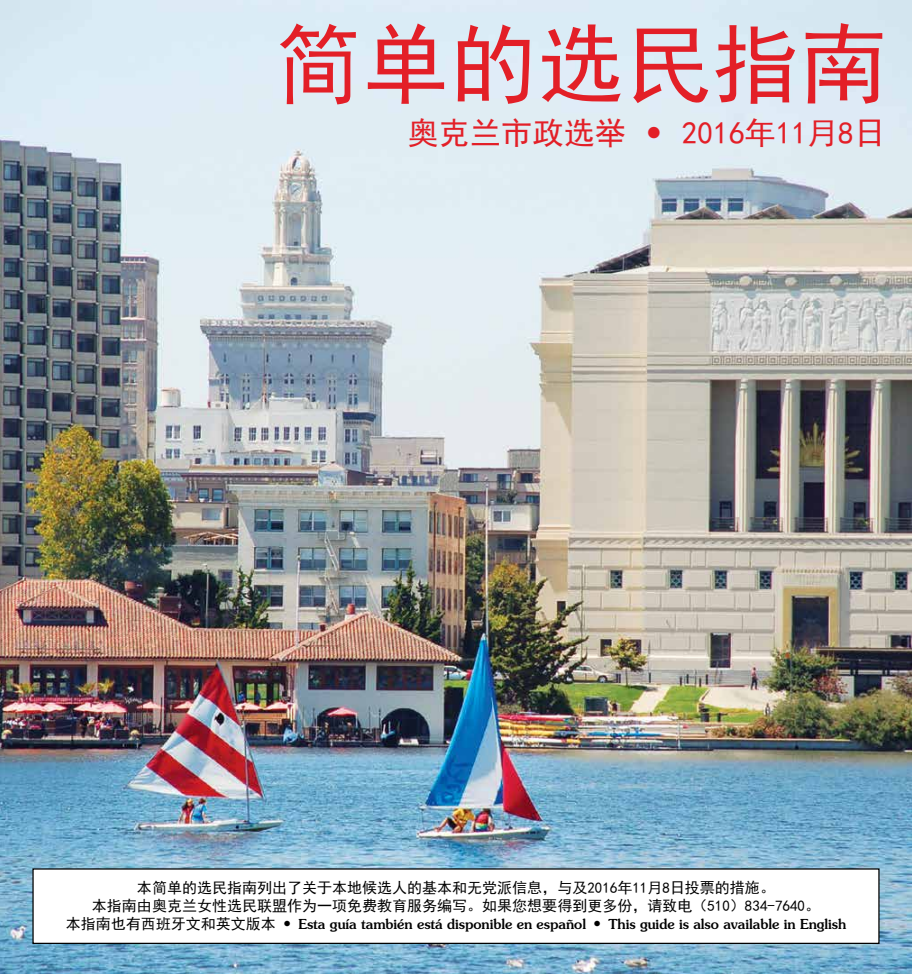
<style>
.page{position:relative;width:912px;height:974px;background:#fff}
.page>*{position:absolute;margin:0;border:0;box-sizing:border-box;transform-origin:0 0}
.t1{font:87.5px "Sim Hei";color:#e31f27}
.t2{font:31.25px "Sim Hei";color:#e31f27}
.t3{font:15px/17.5px "Sim Hei";color:#000;text-align:center}
.t4{font:500 13.75px "Souvenir Std";color:#000}
.s1{font-family:"Souvenir Std";font-weight:500}
.s2{font-family:"Sim Hei";font-weight:400;font-size:15px}
.s3{font-size:15px}
</style>
<div class="page">
<img style="left:0;top:0;width:911px;height:974px">
<div style="left:33px;top:869px;width:845px;height:74px;background:#fff"></div>
<div style="left:32px;top:868px;width:847px;height:76px;border:1px solid #000"></div>
<h1 class="t1" style="left:274px;top:20px;width:614px">简单的选民指南</h1>
<h2 class="t2" style="left:407px;top:117px;width:479px">奥克兰市政选举 <span class="s1">•</span> 2016年11月8日</h2>
<p class="t3" style="left:92px;top:879px;width:729px">本简单的选民指南列出了关于本地候选人的基本和无党派信息，与及2016年11月8日投票的措施。<br>本指南由奥克兰女性选民联盟作为一项免费教育服务编写。如果您想要得到更多份，请致电（510）834-7640。</p>
<p class="t4" style="left:66px;top:916px;width:781px"><span class="s2">本指南也有西班牙文和英文版本</span> <span class="s3">•</span> Esta guía también está disponible en español <span class="s3">•</span> This guide is also available in English</p>
</div>
